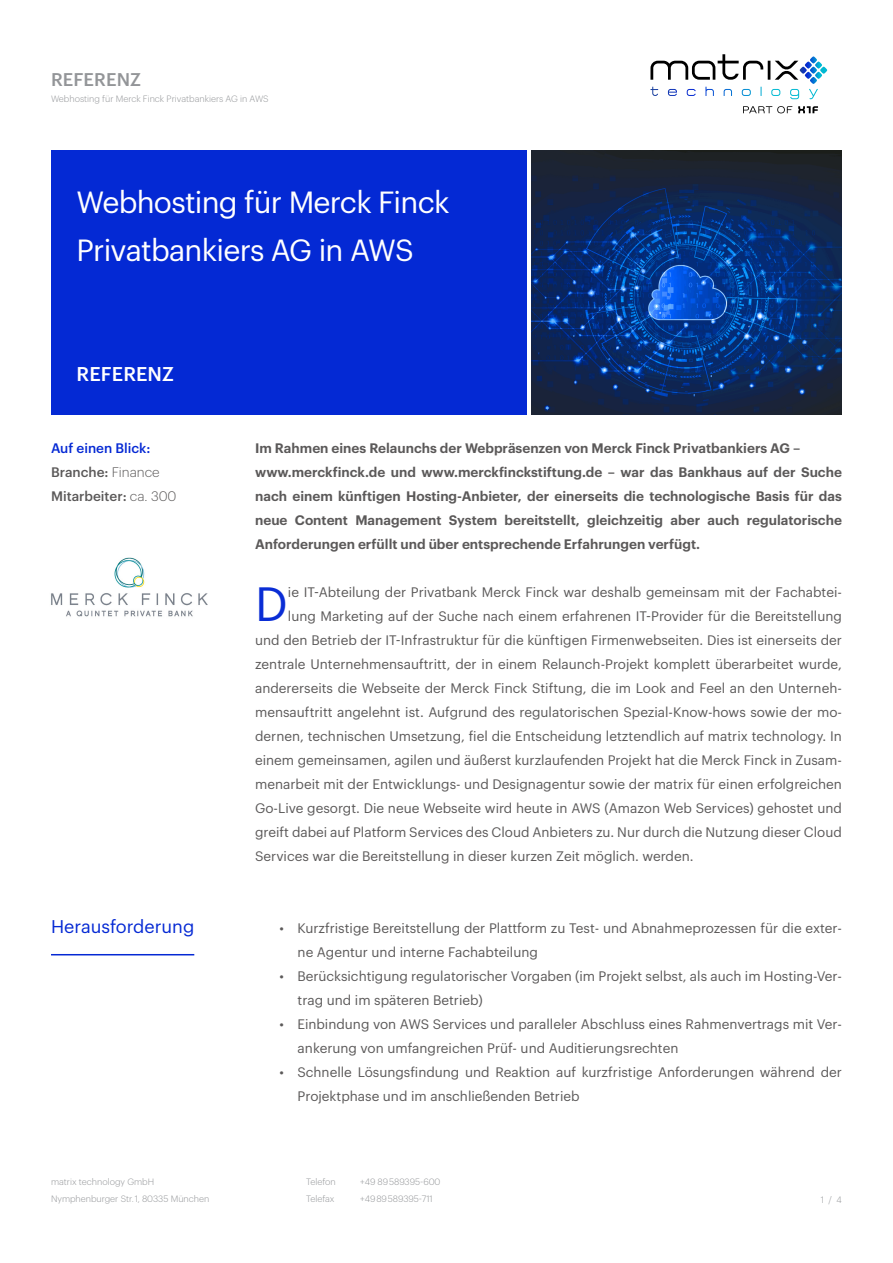
<style>
.page{position:relative;width:893px;height:1263px;background:#fff}
.page>*{position:absolute;margin:0;border:0;box-sizing:border-box;transform-origin:0 0}
.Fließtext_Aufzählung{font:47.1px "Graphik";color:#0a2dd5}
.Whitepaper_Titel{font:30px/48px "Graphik";letter-spacing:-.025em;color:#fff}
.Überschrift_2_für_erste_Seite{font:500 19.5px "Graphik";letter-spacing:.005em;color:#fff}
.Überschrift_1{font:18px "Graphik";color:#0529d4}
.t1{font:500 18px "Graphik";letter-spacing:.005em;color:#939598}
.Fließtext_Aufzählung-2{font:13.5px/24px "Graphik";color:#5b5959}
.Kapiteleinleitung{font:600 13.5px/24px "Graphik";color:#5b5959;text-align:justify}
.Abb{font:500 13.5px/24px "Graphik";color:#5b5959}
.Abb-2{font:500 13.5px "Graphik";color:#0529d4}
.t2{font:300 9px/16.5px "Graphik";color:#939598}
.s1{font-weight:300}
</style>
<div class="page">
<svg style="left:650px;top:54px;width:177px;height:27px"></svg>
<svg style="left:798px;top:106px;width:20px;height:7px"></svg>
<svg style="left:743px;top:106px;width:49px;height:7px"></svg>
<svg style="left:650px;top:87px;width:168px;height:12px"></svg>
<div style="left:51px;top:151px;width:476px;height:264px;background:#0429d4"></div>
<img style="left:531px;top:151px;width:311px;height:264px">
<hr style="left:51px;top:954px;width:143px;height:1px;background:#0529d4">
<img style="left:51px;top:557px;width:157px;height:60px">
<h3 class="t1" style="left:51px;top:65px;width:92px">REFERENZ</h3>
<p class="t2" style="left:51px;top:90px;width:219px">Webhosting für Merck Finck Privatbankiers AG in AWS</p>
<p class="Whitepaper_Titel" style="left:77px;top:175px;width:374px">Webhosting für Merck Finck<br>Privatbankiers AG in AWS</p>
<p class="Überschrift_2_für_erste_Seite" style="left:77px;top:359px;width:99px">REFERENZ</p>
<p class="Abb-2" style="left:51px;top:438px;width:101px">Auf einen Blick:</p>
<p class="Abb" style="left:51px;top:459px;width:127px">Branche: <span class="s1">Finance<br></span>Mitarbeiter: <span class="s1">ca. 300</span></p>
<p class="Kapiteleinleitung" style="left:255px;top:435px;width:547px">Im Rahmen eines Relaunchs der Webpräsenzen von Merck Finck Privatbankiers AG –</p>
<p class="Kapiteleinleitung" style="left:255px;top:459px;width:588px">www.merckfinck.de und www.merckfinckstiftung.de – war das Bankhaus auf der Suche nach einem künftigen Hosting-Anbieter, der einerseits die technologische Basis für das neue Content Management System bereitstellt, gleichzeitig aber auch regulatorische Anforderungen erfüllt und über entsprechende Erfahrungen verfügt.</p>
<p class="Fließtext_Aufzählung" style="left:255px;top:568px;width:34px">D</p>
<p class="Fließtext_Aufzählung-2" style="left:288px;top:579px;width:556px">ie IT-Abteilung der Privatbank Merck Finck war deshalb gemeinsam mit der Fachabtei-</p>
<p class="Fließtext_Aufzählung-2" style="left:288px;top:603px;width:556px">lung Marketing auf der Suche nach einem erfahrenen IT-Provider für die Bereitstellung</p>
<p class="Fließtext_Aufzählung-2" style="left:255px;top:627px;width:588px">und den Betrieb der IT-Infrastruktur für die künftigen Firmenwebseiten. Dies ist einerseits der</p>
<p class="Fließtext_Aufzählung-2" style="left:255px;top:651px;width:588px">zentrale Unternehmensauftritt, der in einem Relaunch-Projekt komplett überarbeitet wurde,</p>
<p class="Fließtext_Aufzählung-2" style="left:255px;top:675px;width:588px">andererseits die Webseite der Merck Finck Stiftung, die im Look and Feel an den Unterneh-</p>
<p class="Fließtext_Aufzählung-2" style="left:255px;top:699px;width:588px">mensauftritt angelehnt ist. Aufgrund des regulatorischen Spezial-Know-hows sowie der mo-</p>
<p class="Fließtext_Aufzählung-2" style="left:255px;top:723px;width:588px">dernen, technischen Umsetzung, fiel die Entscheidung letztendlich auf matrix technology. In</p>
<p class="Fließtext_Aufzählung-2" style="left:255px;top:747px;width:588px">einem gemeinsamen, agilen und äußerst kurzlaufenden Projekt hat die Merck Finck in Zusam-</p>
<p class="Fließtext_Aufzählung-2" style="left:255px;top:771px;width:588px">menarbeit mit der Entwicklungs- und Designagentur sowie der matrix für einen erfolgreichen</p>
<p class="Fließtext_Aufzählung-2" style="left:255px;top:795px;width:588px">Go-Live gesorgt. Die neue Webseite wird heute in AWS (Amazon Web Services) gehostet und</p>
<p class="Fließtext_Aufzählung-2" style="left:255px;top:819px;width:588px">greift dabei auf Platform Services des Cloud Anbieters zu. Nur durch die Nutzung dieser Cloud</p>
<p class="Fließtext_Aufzählung-2" style="left:255px;top:843px;width:440px">Services war die Bereitstellung in dieser kurzen Zeit möglich. werden.</p>
<p class="Überschrift_1" style="left:51px;top:913px;width:145px">Herausforderung</p>
<p class="Fließtext_Aufzählung-2" style="left:298px;top:915px;width:546px;text-indent:-18px">• Kurzfristige Bereitstellung der Plattform zu Test- und Abnahmeprozessen für die exter&shy;ne Agentur und interne Fachabteilung</p>
<p class="Fließtext_Aufzählung-2" style="left:298px;top:963px;width:546px;text-indent:-18px">• Berücksichtigung regulatorischer Vorgaben (im Projekt selbst, als auch im Hosting-Ver&shy;trag und im späteren Betrieb)</p>
<p class="Fließtext_Aufzählung-2" style="left:298px;top:1011px;width:546px;text-indent:-18px">• Einbindung von AWS Services und paralleler Abschluss eines Rahmenvertrags mit Ver&shy;ankerung von umfangreichen Prüf- und Auditierungsrechten</p>
<p class="Fließtext_Aufzählung-2" style="left:298px;top:1059px;width:546px;text-indent:-18px">• Schnelle Lösungsfindung und Reaktion auf kurzfristige Anforderungen während der<br>Projektphase und im anschließenden Betrieb</p>
<p class="t2" style="left:51px;top:1173px;width:160px">matrix technology GmbH<br>Nymphenburger Str. 1, 80335 München</p>
<p class="t2" style="left:306px;top:1173px;width:31px">Telefon</p>
<p class="t2" style="left:360px;top:1173px;width:82px">+49 89 589395-600</p>
<p class="t2" style="left:306px;top:1189px;width:30px">Telefax</p>
<p class="t2" style="left:360px;top:1189px;width:74px">+49 89 589395-711</p>
<p class="t2" style="left:821px;top:1191px;width:23px">1/4</p>
</div>
